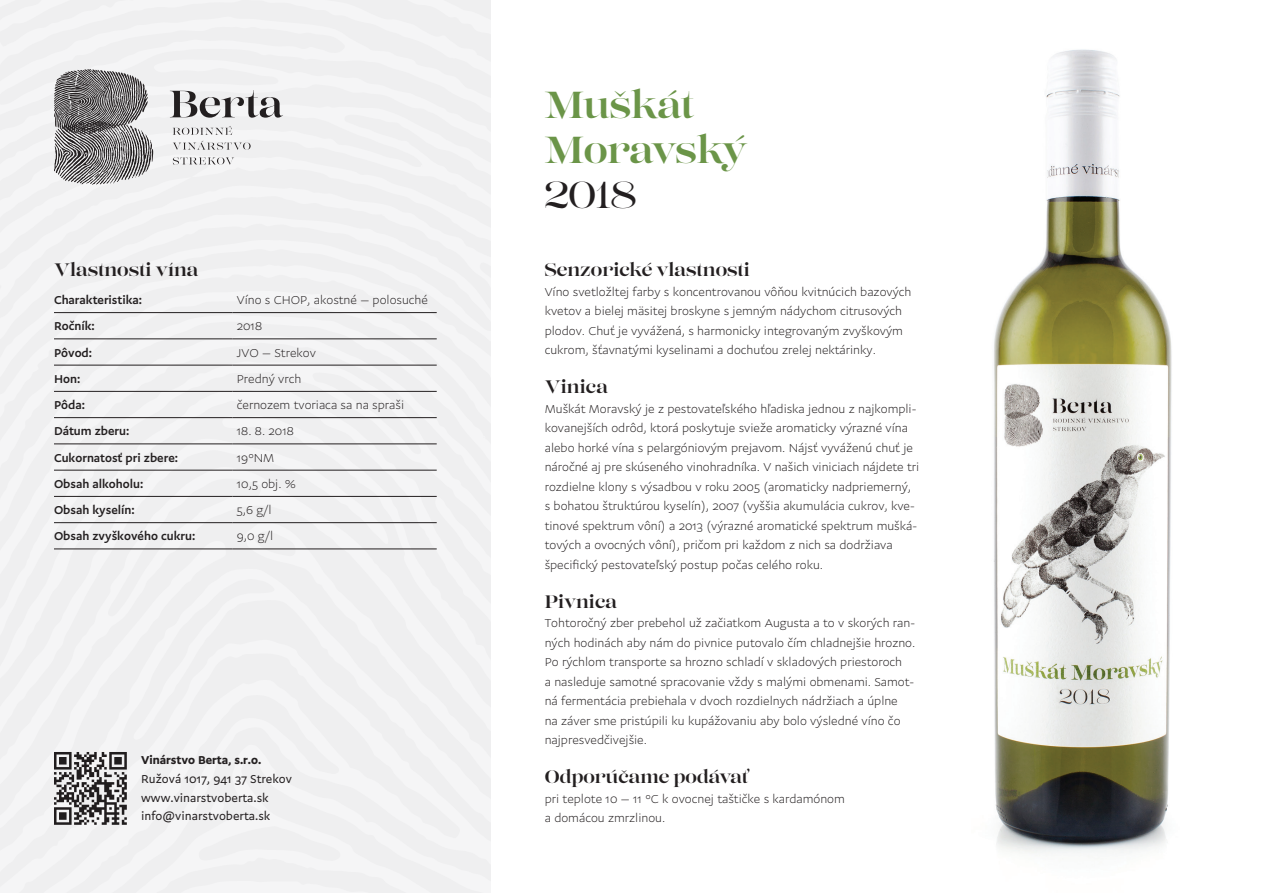
<style>
.page{position:relative;width:1263px;height:893px;background:#fff}
.page>*{position:absolute;margin:0;border:0;box-sizing:border-box;transform-origin:0 0}
.t1{font:37.5px/45px "Lust Pro No 4";letter-spacing:-.005em;color:#6b9548}
.t2{font:37.5px "Lust Pro No 3";color:#231f20}
.t3{font:18px "Lust Pro No 4";color:#231f20}
.t4{font:300 13.5px/19.5px "Doko Sans";color:#231f20}
.t5{font:500 13.5px "Doko Sans";color:#231f20}
.t6{font:13.5px/18.8px "Doko Sans";color:#231f20}
.t7{font:700 13.5px "Doko Sans";color:#231f20}
</style>
<div class="page">
<div style="left:0;top:724px;width:461px;height:169px;background:#efeff0"></div>
<div style="left:78px;top:727px;width:413px;height:25px;background:#efeff0"></div>
<div style="left:0;top:599px;width:491px;height:125px;background:#efeff0"></div>
<div style="left:0;top:454px;width:491px;height:145px;background:#efeff0"></div>
<div style="left:0;top:0;width:491px;height:454px;background:#efeff0"></div>
<img style="left:103px;top:120px;width:12px;height:28px">
<img style="left:116px;top:124px;width:13px;height:58px">
<img style="left:71px;top:124px;width:32px;height:50px">
<img style="left:78px;top:120px;width:33px;height:12px">
<hr style="left:54px;top:312px;width:179px;height:1px;background:#231f20">
<hr style="left:233px;top:312px;width:204px;height:1px;background:#231f20">
<hr style="left:54px;top:338px;width:179px;height:1px;background:#231f20">
<hr style="left:233px;top:338px;width:204px;height:1px;background:#231f20">
<hr style="left:54px;top:365px;width:179px;height:1px;background:#231f20">
<hr style="left:233px;top:365px;width:204px;height:1px;background:#231f20">
<hr style="left:54px;top:391px;width:179px;height:1px;background:#231f20">
<hr style="left:233px;top:391px;width:204px;height:1px;background:#231f20">
<hr style="left:54px;top:417px;width:179px;height:1px;background:#231f20">
<hr style="left:233px;top:417px;width:204px;height:1px;background:#231f20">
<hr style="left:54px;top:443px;width:179px;height:1px;background:#231f20">
<hr style="left:233px;top:443px;width:204px;height:1px;background:#231f20">
<hr style="left:54px;top:470px;width:179px;height:1px;background:#231f20">
<hr style="left:233px;top:470px;width:204px;height:1px;background:#231f20">
<hr style="left:54px;top:496px;width:179px;height:1px;background:#231f20">
<hr style="left:233px;top:496px;width:204px;height:1px;background:#231f20">
<hr style="left:54px;top:522px;width:179px;height:1px;background:#231f20">
<hr style="left:233px;top:522px;width:204px;height:1px;background:#231f20">
<hr style="left:54px;top:549px;width:179px;height:1px;background:#231f20">
<hr style="left:233px;top:549px;width:204px;height:1px;background:#231f20">
<div style="left:54px;top:752px;width:437px;height:141px;background:#efeff0"></div>
<img style="left:994px;top:49px;width:178px;height:808px">
<h2 class="t3" style="left:54px;top:259px;width:146px">Vlastnosti vína</h2>
<p class="t5" style="left:54px;top:292px;width:90px">Charakteristika:</p>
<p class="t4" style="left:237px;top:290px;width:193px">Víno s CHOP, akostné – polosuché</p>
<p class="t5" style="left:54px;top:318px;width:42px">Ročník:</p>
<p class="t4" style="left:237px;top:317px;width:27px">2018</p>
<p class="t5" style="left:54px;top:344px;width:40px">Pôvod:</p>
<p class="t4" style="left:237px;top:343px;width:81px">JVO – Strekov</p>
<p class="t5" style="left:54px;top:370px;width:28px">Hon:</p>
<p class="t4" style="left:237px;top:369px;width:66px">Predný vrch</p>
<p class="t5" style="left:54px;top:397px;width:32px">Pôda:</p>
<p class="t4" style="left:237px;top:395px;width:169px">černozem tvoriaca sa na spraši</p>
<p class="t5" style="left:54px;top:423px;width:77px">Dátum zberu:</p>
<p class="t4" style="left:237px;top:422px;width:59px">18. 8. 2018</p>
<p class="t5" style="left:54px;top:449px;width:126px">Cukornatosť pri zbere:</p>
<p class="t4" style="left:237px;top:448px;width:39px">19°NM</p>
<p class="t5" style="left:54px;top:476px;width:91px">Obsah alkoholu:</p>
<p class="t4" style="left:237px;top:474px;width:61px">10,5 obj. %</p>
<p class="t5" style="left:54px;top:502px;width:82px">Obsah kyselín:</p>
<p class="t4" style="left:237px;top:500px;width:36px">5,6 g/l</p>
<p class="t5" style="left:54px;top:528px;width:143px">Obsah zvyškového cukru:</p>
<p class="t4" style="left:237px;top:527px;width:38px">9,0 g/l</p>
<p class="t7" style="left:141px;top:752px;width:122px">Vinárstvo Berta, s.r.o.</p>
<p class="t6" style="left:141px;top:769px;width:152px">Ružová 1017, 941 37 Strekov www.vinarstvoberta.sk info@vinarstvoberta.sk</p>
<h1 class="t1" style="left:545px;top:84px;width:204px">Muškát<br>Moravský</h1>
<h1 class="t2" style="left:545px;top:172px;width:93px">2018</h1>
<h2 class="t3" style="left:545px;top:259px;width:207px">Senzorické vlastnosti</h2>
<p class="t4" style="left:545px;top:282px;width:368px">Víno svetložltej farby s koncentrovanou vôňou kvitnúcich bazových kvetov a bielej mäsitej broskyne s jemným nádychom citrusových plodov. Chuť je vyvážená, s harmonicky integrovaným zvyškovým cukrom, šťavnatými kyselinami a dochuťou zrelej nektárinky.</p>
<h2 class="t3" style="left:545px;top:376px;width:65px">Vinica</h2>
<p class="t4" style="left:545px;top:399px;width:376px">Muškát Moravský je z pestovateľského hľadiska jednou z najkompli&shy;kovanejších odrôd, ktorá poskytuje svieže aromaticky výrazné vína alebo horké vína s pelargóniovým prejavom. Nájsť vyváženú chuť je náročné aj pre skúseného vinohradníka. V našich viniciach nájdete tri rozdielne klony s výsadbou v roku 2005 (aromaticky nadpriemerný, s bohatou štruktúrou kyselín), 2007 (vyššia akumulácia cukrov, kve&shy;tinové spektrum vôní) a 2013 (výrazné aromatické spektrum mušká&shy;tových a ovocných vôní), pričom pri každom z nich sa dodržiava špecifický pestovateľský postup počas celého roku.</p>
<h2 class="t3" style="left:545px;top:591px;width:74px">Pivnica</h2>
<p class="t4" style="left:545px;top:613px;width:372px">Tohtoročný zber prebehol už začiatkom Augusta a to v skorých ran&shy;ných hodinách aby nám do pivnice putovalo čím chladnejšie hrozno.<br>Po rýchlom transporte sa hrozno schladí v skladových priestoroch<br>a nasleduje samotné spracovanie vždy s malými obmenami. Samot&shy;ná fermentácia prebiehala v dvoch rozdielnych nádržiach a úplne<br>na záver sme pristúpili ku kupážovaniu aby bolo výsledné víno čo najpresvedčivejšie.</p>
<h2 class="t3" style="left:545px;top:766px;width:205px">Odporúčame podávať</h2>
<p class="t4" style="left:545px;top:789px;width:302px">pri teplote 10 – 11 °C k ovocnej taštičke s kardamónom a domácou zmrzlinou.</p>
</div>
